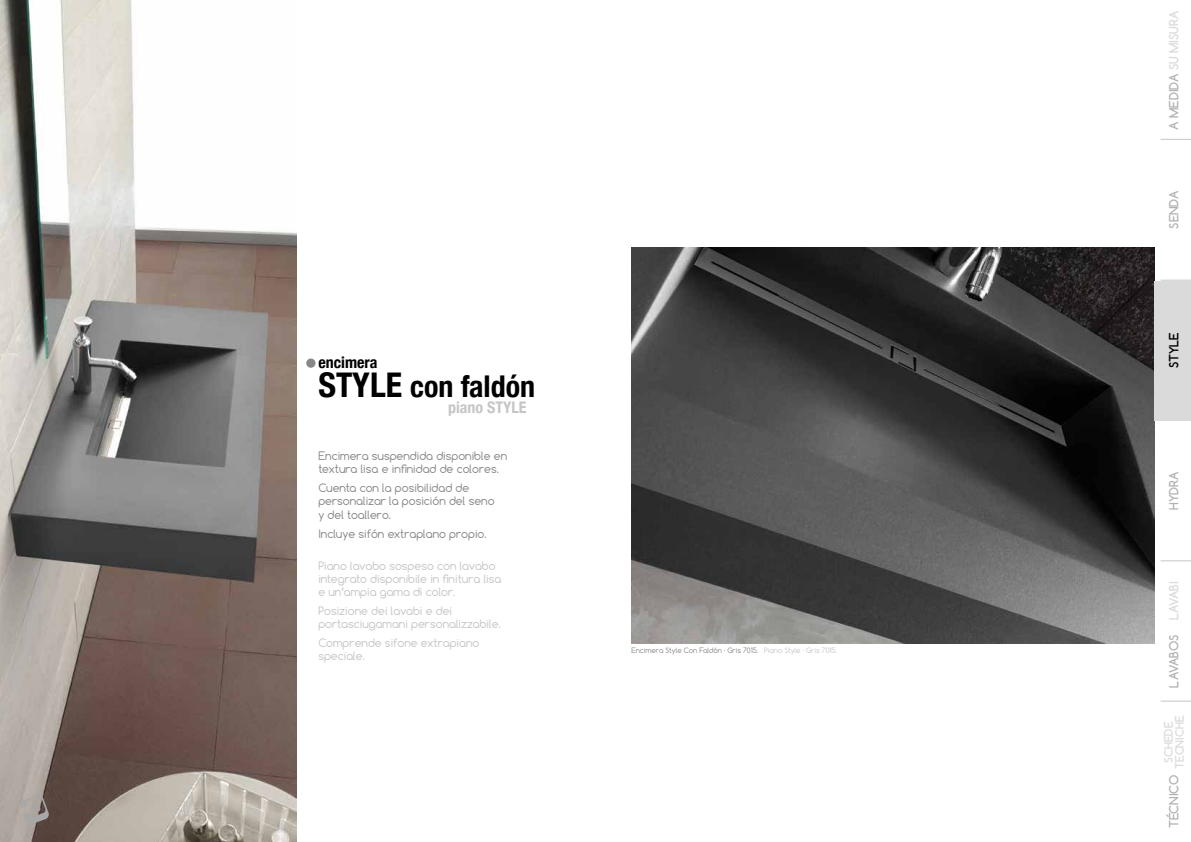
<style>
.page{position:relative;width:1191px;height:842px;background:#fff}
.page>*{position:absolute;margin:0;border:0;box-sizing:border-box;transform-origin:0 0}
.t1{font:700 condensed 30px "Helvetica Neue LT";color:#000}
.t2{font:700 condensed 16px "Helvetica Neue LT";color:#c5c6c6}
.t3{font:700 condensed 16px "Helvetica Neue LT";color:#000}
.t4{font:700 12px "Comfortaa";color:#b1b2b3}
.t5{font:700 12px "Comfortaa";color:#dadada}
.t6{font:700 12px "Comfortaa";color:#000}
.t7{font:11px/13.2px "Comfortaa";color:#c5c6c6}
.t8{font:11px/13.2px "Comfortaa";color:#878786}
.t9{font:700 11px/11px "Comfortaa";color:#dadada;text-align:center}
.t10{font:700 condensed 10px "Helvetica Neue LT";color:#a7a7a8}
.t11{font:7px "Comfortaa";color:#878786}
.t12{font:7px "Comfortaa";color:#c5c6c6}
.s1{font-size:34px}
.s2{color:#b1b2b3}
</style>
<div class="page">
<div style="left:306px;top:358px;width:9px;height:10px;background:#878786;border-radius:50%"></div>
<img style="left:0;top:0;width:296px;height:842px">
<img style="left:631px;top:247px;width:524px;height:397px">
<hr style="left:1160px;top:560px;width:31px;height:1px;background:#c5c6c6">
<hr style="left:1160px;top:280px;width:31px;height:1px;background:#c5c6c6">
<hr style="left:1160px;top:701px;width:31px;height:1px;background:#c5c6c6">
<hr style="left:1160px;top:420px;width:31px;height:1px;background:#c5c6c6">
<div style="left:1155px;top:281px;width:36px;height:139px;background:#dadada"></div>
<hr style="left:1160px;top:139px;width:31px;height:1px;background:#c5c6c6">
<svg style="left:19px;top:794px;width:30px;height:31px"></svg>
<p class="t10" style="left:31px;top:801px;width:11px">54</p>
<h2 class="t3" style="left:318px;top:352px;width:61px">encimera</h2>
<h1 class="t1" style="left:318px;top:369px;width:218px"><span class="s1">STYLE</span> con faldón</h1>
<h2 class="t2" style="left:448px;top:397px;width:80px">piano STYLE</h2>
<p class="t8" style="left:318px;top:449px;width:190px">Encimera suspendida disponible en textura lisa e infinidad de colores.</p>
<p class="t8" style="left:318px;top:481px;width:178px">Cuenta con la posibilidad de personalizar la posición del seno y del toallero.</p>
<p class="t8" style="left:318px;top:527px;width:170px">Incluye sifón extraplano propio.</p>
<p class="t7" style="left:318px;top:559px;width:185px">Piano lavabo sospeso con lavabo integrato disponibile in finitura lisa e un’ampia gama di color.</p>
<p class="t7" style="left:318px;top:604px;width:184px">Posizione dei lavabi e dei portasciugamani personalizzabile.</p>
<p class="t7" style="left:318px;top:636px;width:162px">Comprende sifone extrapiano speciale.</p>
<p class="t11" style="left:631px;top:646px;width:128px">Encimera Style Con Faldón · Gris 7015.</p>
<p class="t12" style="left:764px;top:646px;width:74px">Piano Style · Gris 7015.</p>
<p class="t5" style="left:1166px;top:130px;width:121px;rotate:-90deg"><span class="s2">A MEDIDA</span> SU MISURA</p>
<p class="t4" style="left:1166px;top:229px;width:39px;rotate:-90deg">SENDA</p>
<p class="t6" style="left:1166px;top:368px;width:38px;rotate:-90deg">STYLE</p>
<p class="t4" style="left:1166px;top:510px;width:40px;rotate:-90deg">HYDRA</p>
<p class="t5" style="left:1166px;top:620px;width:41px;rotate:-90deg">LAVABI</p>
<p class="t4" style="left:1166px;top:687px;width:54px;rotate:-90deg">LAVABOS</p>
<p class="t9" style="left:1163px;top:769px;width:55px;rotate:-90deg">SCHEDE<br>TECNICHE</p>
<p class="t4" style="left:1166px;top:828px;width:55px;rotate:-90deg">TÉCNICO</p>
</div>
